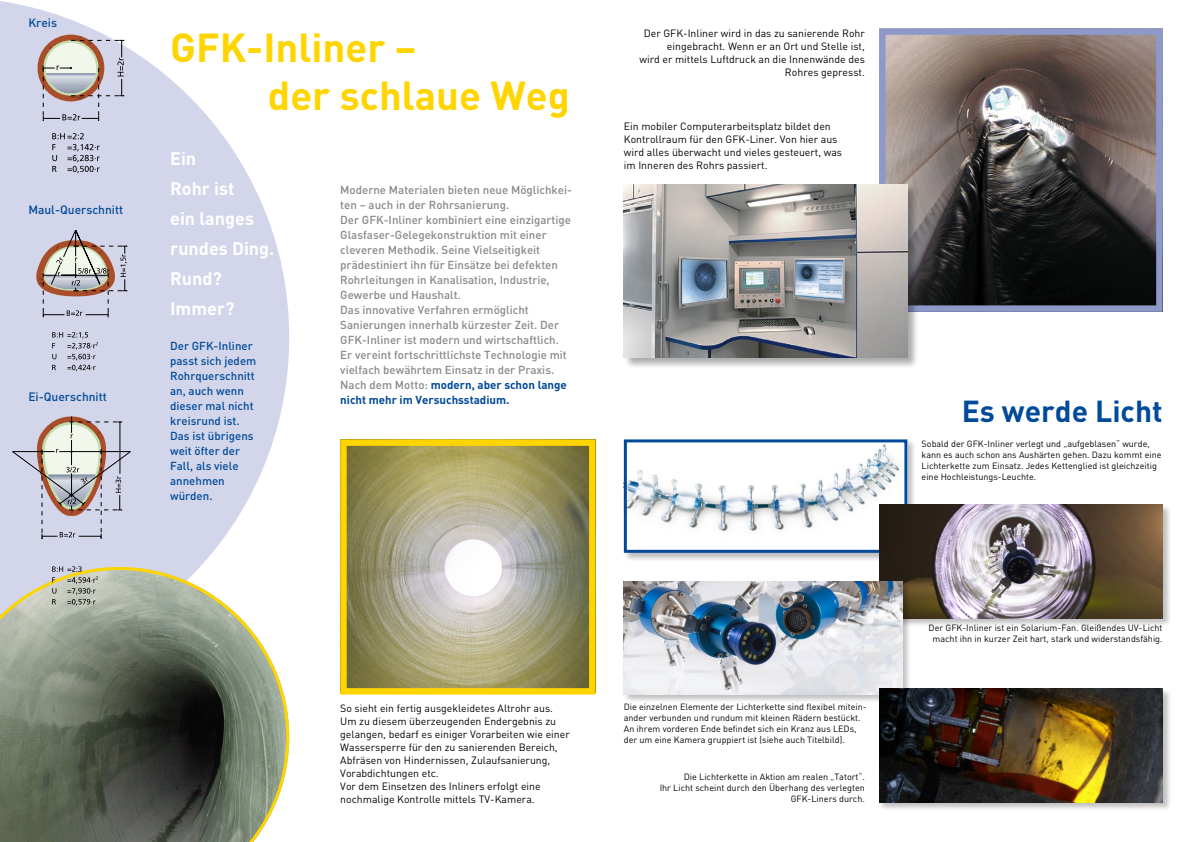
<style>
.page{position:relative;width:1191px;height:842px;background:#fff}
.page>*{position:absolute;margin:0;border:0;box-sizing:border-box;transform-origin:0 0}
.t1{font:700 40px/48px "DIN";color:#ffd500}
.t2{font:700 30px "DIN";color:#004a99}
.t3{font:700 18px/30px "DIN";color:#fff}
.t4{font:500 12px "DIN";color:#004a99}
.t5{font:500 11.5px/15px "DIN";color:#87888a}
.t6{font:500 11.5px/15px "DIN";color:#004a99}
.t7{font:10.5px/13px "DIN";color:#000}
.t8{font:9px/11px "DIN";color:#000}
.s1{font-weight:700;color:#004a99}
</style>
<div class="page">
<img style="left:886px;top:35px;width:269px;height:270px">
<div style="left:879px;top:28px;width:283px;height:284px;border:6px solid #8d9ac9"></div>
<img style="left:347px;top:446px;width:241px;height:241px">
<div style="left:340px;top:439px;width:255px;height:255px;border:6px solid #ffd500"></div>
<div style="left:623px;top:439px;width:293px;height:122px;background:#000;opacity:.25"></div>
<div style="left:625px;top:441px;width:281px;height:110px;background:#fff"></div>
<img style="left:628px;top:444px;width:272px;height:88px">
<div style="left:624px;top:439px;width:283px;height:114px;border:3px solid #004a99"></div>
<div style="left:878px;top:504px;width:293px;height:123px;background:#000;opacity:.25"></div>
<img style="left:879px;top:505px;width:283px;height:113px">
<div style="left:623px;top:580px;width:288px;height:124px;background:#000;opacity:.25"></div>
<img style="left:624px;top:581px;width:278px;height:113px">
<div style="left:878px;top:688px;width:293px;height:123px;background:#000;opacity:.25"></div>
<img style="left:879px;top:689px;width:283px;height:113px">
<svg style="left:0;top:1px;width:289px;height:566px;fill:#d3d6ea"></svg>
<svg style="left:0;top:567px;width:289px;height:275px;background:#7a8172"></svg>
<div style="left:38px;top:35px;width:66px;height:66px;background:#a94d2b;border-radius:50%"></div>
<svg style="left:52px;top:133px;width:48px;height:40px;background:#b6b8c9"></svg>
<svg style="left:42px;top:37px;width:82px;height:84px;background:#c5bdbf"></svg>
<svg style="left:69px;top:557px;width:53px;height:1px"></svg>
<svg style="left:52px;top:332px;width:46px;height:39px;background:#babcce"></svg>
<svg style="left:71px;top:215px;width:53px;height:1px"></svg>
<svg style="left:30px;top:230px;width:97px;height:87px;background:#c0b7bc"></svg>
<svg style="left:69px;top:548px;width:53px;height:1px"></svg>
<svg style="left:52px;top:566px;width:46px;height:39px;background:#b6b6a0"></svg>
<svg style="left:71px;top:407px;width:56px;height:1px"></svg>
<svg style="left:12px;top:415px;width:119px;height:124px;background:#c6c3ca"></svg>
<div style="left:623px;top:184px;width:296px;height:185px;background:#000;opacity:.33"></div>
<img style="left:624px;top:184px;width:283px;height:174px">
<h3 class="t4" style="left:28px;top:15px;width:30px">Kreis</h3>
<h3 class="t4" style="left:28px;top:202px;width:96px">Maul-Querschnitt</h3>
<h3 class="t4" style="left:28px;top:389px;width:80px">Ei-Querschnitt</h3>
<h1 class="t1" style="left:268px;top:21px;width:303px;text-indent:-98px">GFK-Inliner –<br>der schlaue Weg</h1>
<h3 class="t3" style="left:170px;top:143px;width:106px">Ein<br>Rohr ist<br>ein langes rundes Ding.<br>Rund?<br>Immer?</h3>
<p class="t6" style="left:170px;top:338px;width:88px">Der GFK-Inliner passt sich jedem<br>Rohrquerschnitt an, auch wenn dieser mal nicht kreisrund ist.<br>Das ist übrigens weit öfter der<br>Fall, als viele annehmen würden.</p>
<p class="t5" style="left:340px;top:182px;width:233px">Moderne Materialen bieten neue Möglichkei&shy;ten – auch in der Rohrsanierung.<br>Der GFK-Inliner kombiniert eine einzigartige Glasfaser-Gelegekonstruktion mit einer cleveren Methodik. Seine Vielseitigkeit prädestiniert ihn für Einsätze bei defekten Rohrleitungen in Kanalisation, Industrie, Gewerbe und Haushalt.<br>Das innovative Verfahren ermöglicht Sanierungen innerhalb kürzester Zeit. Der GFK-Inliner ist modern und wirtschaftlich.<br>Er vereint fortschrittlichste Technologie mit vielfach bewährtem Einsatz in der Praxis.<br>Nach dem Motto: <span class="s1">modern, aber schon lange nicht mehr im Versuchsstadium.</span></p>
<p class="t7" style="left:639px;top:26px;width:227px;text-align:right">Der GFK-Inliner wird in das zu sanierende Rohr eingebracht. Wenn er an Ort und Stelle ist,<br>wird er mittels Luftdruck an die Innenwände des Rohres gepresst.</p>
<p class="t7" style="left:624px;top:120px;width:220px">Ein mobiler Computerarbeitsplatz bildet den Kontrollraum für den GFK-Liner. Von hier aus wird alles überwacht und vieles gesteuert, was im Inneren des Rohrs passiert.</p>
<p class="t7" style="left:340px;top:701px;width:231px">So sieht ein fertig ausgekleidetes Altrohr aus.<br>Um zu diesem überzeugenden Endergebnis zu gelangen, bedarf es einiger Vorarbeiten wie einer Wassersperre für den zu sanierenden Bereich, Abfräsen von Hindernissen, Zulaufsanierung, Vorabdichtungen etc.<br>Vor dem Einsetzen des Inliners erfolgt eine nochmalige Kontrolle mittels TV-Kamera.</p>
<p class="t8" style="left:624px;top:701px;width:243px">Die einzelnen Elemente der Lichterkette sind flexibel mitein&shy;ander verbunden und rundum mit kleinen Rädern bestückt.<br>An ihrem vorderen Ende befindet sich ein Kranz aus LEDs, der um eine Kamera gruppiert ist (siehe auch Titelbild).</p>
<p class="t8" style="left:659px;top:771px;width:207px;text-align:right">Die Lichterkette in Aktion am realen „Tatort“.<br>Ihr Licht scheint durch den Überhang des verlegten<br>GFK-Liners durch.</p>
<h2 class="t2" style="left:961px;top:391px;width:202px">Es werde Licht</h2>
<p class="t8" style="left:921px;top:438px;width:242px">Sobald der GFK-Inliner verlegt und „aufgeblasen“ wurde, kann es auch schon ans Aushärten gehen. Dazu kommt eine Lichterkette zum Einsatz. Jedes Kettenglied ist gleichzeitig eine Hochleistungs-Leuchte.</p>
<p class="t8" style="left:928px;top:622px;width:235px;text-align:center">Der GFK-Inliner ist ein Solarium-Fan. Gleißendes UV-Licht macht ihn in kurzer Zeit hart, stark und widerstandsfähig.</p>
</div>
